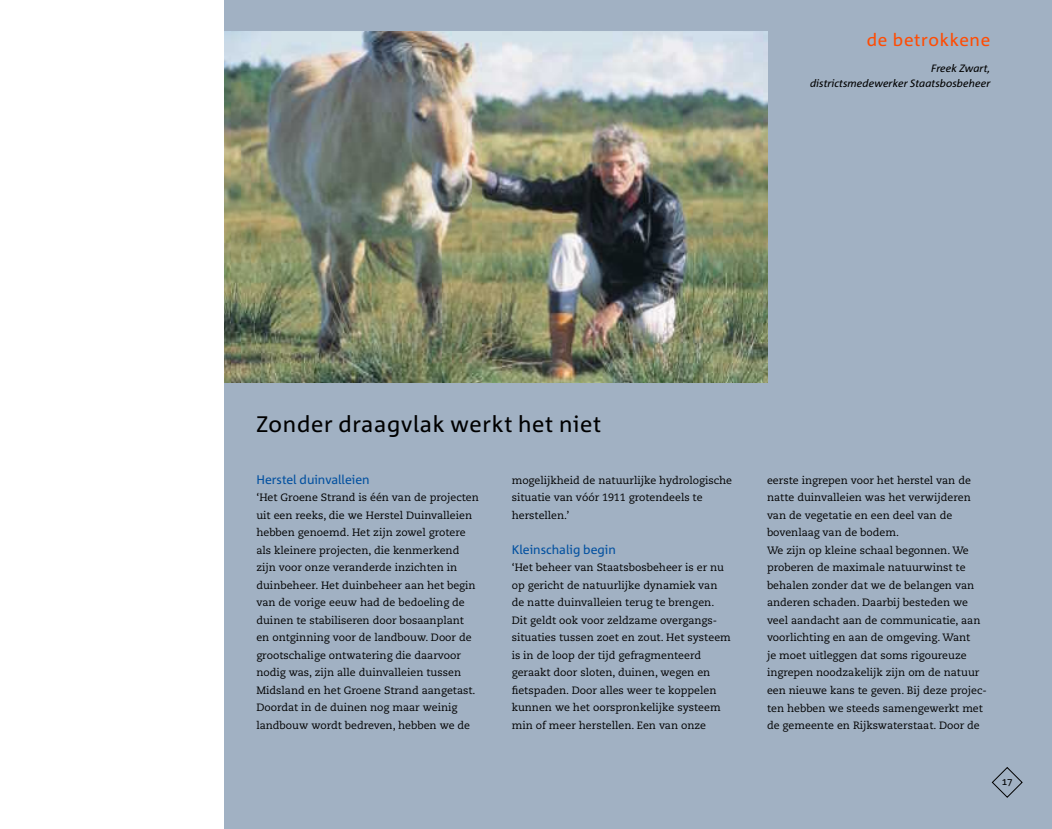
<style>
.page{position:relative;width:1052px;height:829px;background:#fff}
.page>*{position:absolute;margin:0;border:0;box-sizing:border-box;transform-origin:0 0}
.t1{font:22.5px "Agrofont Normaal";letter-spacing:.03em;color:#000}
.t2{font:17.5px "Agrofont Normaal";letter-spacing:.045em;color:#ff4c03}
.t3{font:12.5px "Agrofont Normaal";color:#0351a0}
.t4{font:10.62px/17.5px "Caecilia";color:#000}
.t5{font:10.62px/15px "Agrofont Normaal Cursief";color:#000;text-align:right}
.t6{font:10px "Agrofont Normaal";color:#000}
</style>
<div class="page">
<div style="left:224px;top:0;width:827px;height:829px;background:#a1b1c3"></div>
<svg style="left:991px;top:767px;width:31px;height:30px"></svg>
<img style="left:224px;top:32px;width:542px;height:351px">
<h2 class="t2" style="left:866px;top:33px;width:125px">de betrokkene</h2>
<p class="t5" style="left:809px;top:62px;width:182px">Freek Zwart,<br>districtsmedewerker Staatsbosbeheer</p>
<h1 class="t1" style="left:256px;top:416px;width:346px">Zonder draagvlak werkt het niet</h1>
<p class="t3" style="left:256px;top:475px;width:115px">Herstel duinvalleien</p>
<p class="t4" style="left:256px;top:490px;width:224px">‘Het Groene Strand is één van de projecten uit een reeks, die we Herstel Duinvalleien hebben genoemd. Het zijn zowel grotere als kleinere projecten, die kenmerkend zijn voor onze veranderde inzichten in duinbeheer. Het duinbeheer aan het begin van de vorige eeuw had de bedoeling de duinen te stabiliseren door bosaanplant en ontginning voor de landbouw. Door de grootschalige ontwatering die daarvoor nodig was, zijn alle duinvalleien tussen Midsland en het Groene Strand aangetast.<br>Doordat in de duinen nog maar weinig landbouw wordt bedreven, hebben we de</p>
<p class="t4" style="left:511px;top:472px;width:222px">mogelijkheid de natuurlijke hydrologische situatie van vóór 1911 grotendeels te herstellen.’</p>
<p class="t3" style="left:511px;top:545px;width:106px">Kleinschalig begin</p>
<p class="t4" style="left:511px;top:560px;width:221px">‘Het beheer van Staatsbosbeheer is er nu op gericht de natuurlijke dynamiek van de natte duinvalleien terug te brengen.<br>Dit geldt ook voor zeldzame overgangs&shy;situaties tussen zoet en zout. Het systeem is in de loop der tijd gefragmenteerd geraakt door sloten, duinen, wegen en fietspaden. Door alles weer te koppelen kunnen we het oorspronkelijke systeem min of meer herstellen. Een van onze</p>
<p class="t4" style="left:766px;top:472px;width:221px">eerste ingrepen voor het herstel van de natte duinvalleien was het verwijderen van de vegetatie en een deel van de bovenlaag van de bodem.<br>We zijn op kleine schaal begonnen. We proberen de maximale natuurwinst te behalen zonder dat we de belangen van anderen schaden. Daarbij besteden we veel aandacht aan de communicatie, aan voorlichting en aan de omgeving. Want<br>je moet uitleggen dat soms rigoureuze ingrepen noodzakelijk zijn om de natuur een nieuwe kans te geven. Bij deze projec&shy;ten hebben we steeds samengewerkt met de gemeente en Rijkswaterstaat. Door de</p>
<p class="t6" style="left:1001px;top:778px;width:12px">17</p>
</div>
